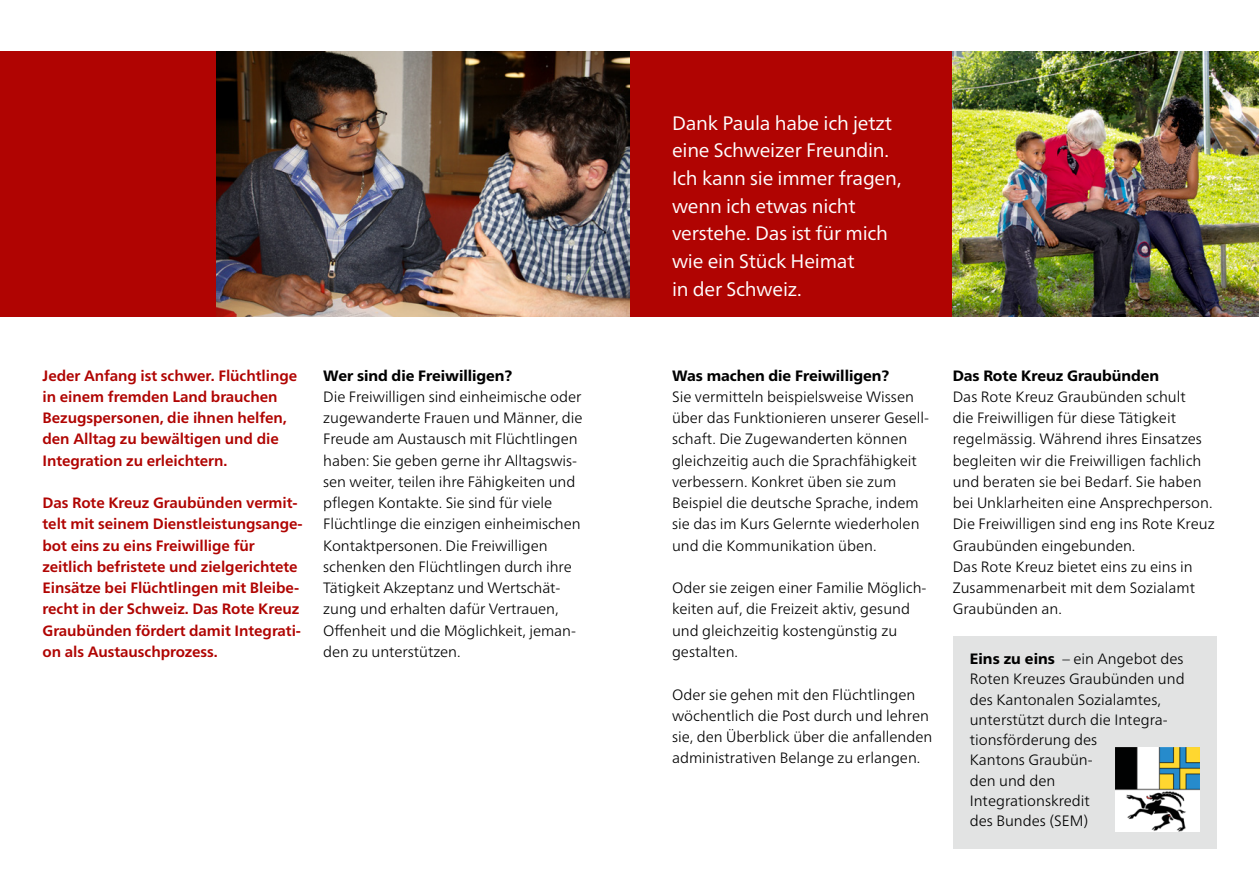
<style>
.page{position:relative;width:1259px;height:893px;background:#fff}
.page>*{position:absolute;margin:0;border:0;box-sizing:border-box;transform-origin:0 0}
.Titel{font:19.5px/27.6px "Frutiger Neue LTW1 G";letter-spacing:-.01em;color:#fff}
.GT_10_pt{font:300 15px/21.3px "Frutiger Neue LTW1 G";color:#000}
.GT_10_pt-2{font:700 15px/21.3px "Frutiger Neue LTW1 G";letter-spacing:-.005em;color:#b00402}
.GT_10_pt_negativ{font:300 15px/20.2px "Frutiger Neue LTW1 G";color:#000}
.GT_10_pt-3{font:800 15px "Frutiger Neue LTW1 G";letter-spacing:-.005em;color:#000}
.s1{font-weight:800}
</style>
<div class="page">
<div style="left:629px;top:51px;width:323px;height:266px;background:#b00402"></div>
<div style="left:0;top:51px;width:247px;height:266px;background:#b00402"></div>
<div style="left:952px;top:636px;width:264px;height:212px;background:#e2e3e3"></div>
<img style="left:952px;top:51px;width:307px;height:266px">
<img style="left:1115px;top:747px;width:84px;height:85px">
<img style="left:217px;top:51px;width:412px;height:266px">
<p class="GT_10_pt-2" style="left:43px;top:365px;width:256px">Jeder Anfang ist schwer. Flüchtlinge in einem fremden Land brauchen Bezugspersonen, die ihnen helfen, den Alltag zu bewältigen und die Integration zu erleichtern.</p>
<p class="GT_10_pt-2" style="left:43px;top:492px;width:261px">Das Rote Kreuz Graubünden vermit&shy;telt mit seinem Dienstleistungsange&shy;bot eins zu eins Freiwillige für zeitlich befristete und zielgerichtete Einsätze bei Flüchtlingen mit Bleibe&shy;recht in der Schweiz. Das Rote Kreuz Graubünden fördert damit Integrati&shy;on als Austauschprozess.</p>
<p class="GT_10_pt-3" style="left:323px;top:366px;width:190px">Wer sind die Freiwilligen?</p>
<p class="GT_10_pt" style="left:323px;top:386px;width:261px">Die Freiwilligen sind einheimische oder zugewanderte Frauen und Männer, die Freude am Austausch mit Flüchtlingen haben: Sie geben gerne ihr Alltagswis&shy;sen weiter, teilen ihre Fähigkeiten und pflegen Kontakte. Sie sind für viele Flüchtlinge die einzigen einheimischen Kontaktpersonen. Die Freiwilligen schenken den Flüchtlingen durch ihre Tätigkeit Akzeptanz und Wertschät&shy;zung und erhalten dafür Vertrauen, Offenheit und die Möglichkeit, jeman&shy;den zu unterstützen.</p>
<p class="Titel" style="left:672px;top:109px;width:231px">Dank Paula habe ich jetzt eine Schweizer Freundin.<br>Ich kann sie immer fragen, wenn ich etwas nicht verstehe. Das ist für mich wie ein Stück Heimat<br>in der Schweiz.</p>
<p class="GT_10_pt-3" style="left:672px;top:366px;width:218px">Was machen die Freiwilligen?</p>
<p class="GT_10_pt" style="left:672px;top:386px;width:259px">Sie vermitteln beispielsweise Wissen über das Funktionieren unserer Gesell&shy;schaft. Die Zugewanderten können gleichzeitig auch die Sprachfähigkeit verbessern. Konkret üben sie zum Beispiel die deutsche Sprache, indem sie das im Kurs Gelernte wiederholen und die Kommunikation üben.</p>
<p class="GT_10_pt" style="left:672px;top:577px;width:256px">Oder sie zeigen einer Familie Möglich&shy;keiten auf, die Freizeit aktiv, gesund und gleichzeitig kostengünstig zu gestalten.</p>
<p class="GT_10_pt" style="left:672px;top:683px;width:262px">Oder sie gehen mit den Flüchtlingen wöchentlich die Post durch und lehren sie, den Überblick über die anfallenden administrativen Belange zu erlangen.</p>
<p class="GT_10_pt-3" style="left:952px;top:366px;width:208px">Das Rote Kreuz Graubünden</p>
<p class="GT_10_pt" style="left:952px;top:386px;width:263px">Das Rote Kreuz Graubünden schult<br>die Freiwilligen für diese Tätigkeit regelmässig. Während ihres Einsatzes begleiten wir die Freiwilligen fachlich und beraten sie bei Bedarf. Sie haben bei Unklarheiten eine Ansprechperson.<br>Die Freiwilligen sind eng ins Rote Kreuz Graubünden eingebunden.</p>
<p class="GT_10_pt" style="left:952px;top:556px;width:244px">Das Rote Kreuz bietet eins zu eins in<br>Zusammenarbeit mit dem Sozialamt<br>Graubünden an.</p>
<p class="GT_10_pt_negativ" style="left:969px;top:649px;width:216px"><span class="s1">Eins zu eins</span> – ein Angebot des<br>Roten Kreuzes Graubünden und des Kantonalen Sozialamtes, unterstützt durch die Integra&shy;tionsförderung des<br>Kantons Graubün-<br>den und den<br>Integrationskredit<br>des Bundes (SEM)</p>
</div>
